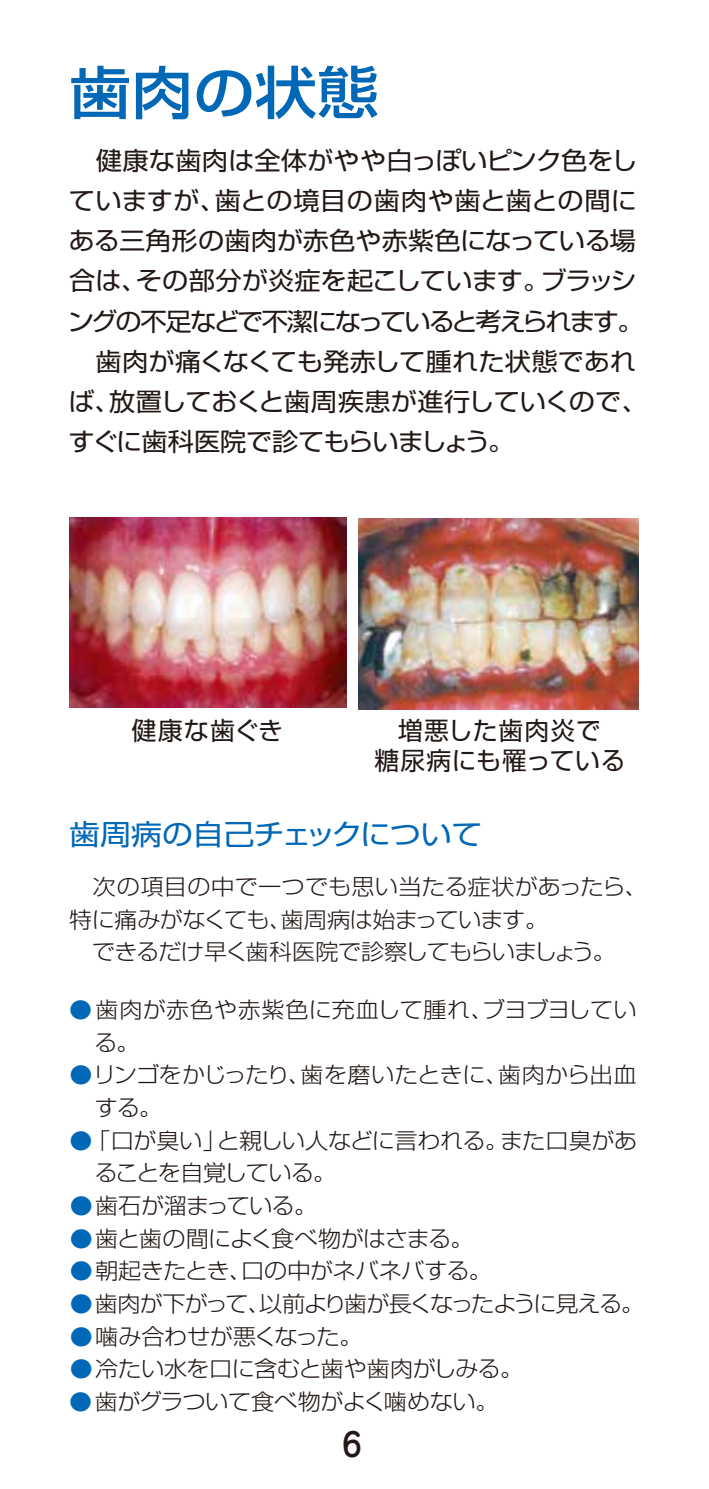
<style>
.page{position:relative;width:709px;height:1489px;background:#fff}
.page>*{position:absolute;margin:0;border:0;box-sizing:border-box;transform-origin:0 0}
.t1{font:500 57px "Shin Go";color:#0068b7;scale:1.08 1}
.t2{font:500 32.5px "Jun 34";color:#221815}
.t3{font:28.5px "Shin Go";letter-spacing:-.015em;color:#0068b7;scale:1.08 1}
.t4{font:25px/40px "Shin Go";letter-spacing:-.01em;color:#221815;scale:1.05 1}
.t5{font:25px/30px "Shin Go";letter-spacing:.035em;color:#221815;text-align:center}
.t6{font:25px "Shin Go";letter-spacing:-.01em;color:#221815}
.t7{font:300 22px/32.5px "Shin Go";letter-spacing:-.02em;color:#221815;scale:1.05 1}
.t8{font:300 22px/32.5px "Shin Go";letter-spacing:.01em;color:#221815;scale:1.05 1}
.t9{font:300 22px "Shin Go";letter-spacing:-.06em;color:#221815;scale:1.05 1}
.t10{font:300 22px "Shin Go";letter-spacing:-.04em;color:#221815;scale:1.05 1}
.t11{font:300 22px "Shin Go";letter-spacing:-.045em;color:#221815;scale:1.05 1}
.s1{color:#0068b7}
</style>
<div class="page">
<img style="left:69px;top:517px;width:277px;height:190px">
<img style="left:358px;top:518px;width:280px;height:192px">
<h1 class="t1" style="left:69px;top:55px;width:288px">歯肉の状態</h1>
<p class="t4" style="left:68px;top:139px;width:554px">　健康な歯肉は全体がやや白っぽいピンク色をしていますが、歯との境目の歯肉や歯と歯との間にある三角形の歯肉が赤色や赤紫色になっている場合は、その部分が炎症を起こしています。ブラッシングの不足などで不潔になっていると考えられます。　歯肉が痛くなくても発赤して腫れた状態であれば、放置しておくと歯周疾患が進行していくので、すぐに歯科医院で診てもらいましょう。</p>
<p class="t6" style="left:132px;top:713px;width:153px">健康な歯ぐき</p>
<p class="t5" style="left:374px;top:713px;width:253px">増悪した歯肉炎で<br>糖尿病にも罹っている</p>
<p class="t3" style="left:69px;top:815px;width:384px">歯周病の自己チェックについて</p>
<p class="t7" style="left:69px;top:869px;width:552px">　次の項目の中で一つでも思い当たる症状があったら、特に痛みがなくても、歯周病は始まっています。</p>
<p class="t10" style="left:92px;top:937px;width:500px">できるだけ早く歯科医院で診察してもらいましょう。</p>
<p class="t8" style="left:94px;top:992px;width:518px;text-indent:-25px"><span class="s1">●</span>歯肉が赤色や赤紫色に充血して腫れ、ブヨブヨしている。</p>
<p class="t7" style="left:95px;top:1057px;width:517px;text-indent:-25px"><span class="s1">●</span>リンゴをかじったり、歯を磨いたときに、歯肉から出血する。</p>
<p class="t7" style="left:95px;top:1123px;width:518px;text-indent:-25px"><span class="s1">●</span>「口が臭い」と親しい人などに言われる。また口臭があることを自覚している。</p>
<p class="t7" style="left:70px;top:1188px;width:237px"><span class="s1">●</span>歯石が溜まっている。</p>
<p class="t11" style="left:70px;top:1223px;width:386px"><span class="s1">●</span>歯と歯の間によく食べ物がはさまる。</p>
<p class="t7" style="left:70px;top:1253px;width:404px"><span class="s1">●</span>朝起きたとき、口の中がネバネバする。</p>
<p class="t9" style="left:70px;top:1289px;width:548px"><span class="s1">●</span>歯肉が下がって、以前より歯が長くなったように見える。</p>
<p class="t7" style="left:70px;top:1318px;width:280px"><span class="s1">●</span>噛み合わせが悪くなった。</p>
<p class="t7" style="left:70px;top:1351px;width:433px"><span class="s1">●</span>冷たい水を口に含むと歯や歯肉がしみる。</p>
<p class="t7" style="left:69px;top:1384px;width:410px"><span class="s1">●</span>歯がグラついて食べ物がよく噛めない。</p>
<h2 class="t2" style="left:342px;top:1423px;width:21px">6</h2>
</div>
